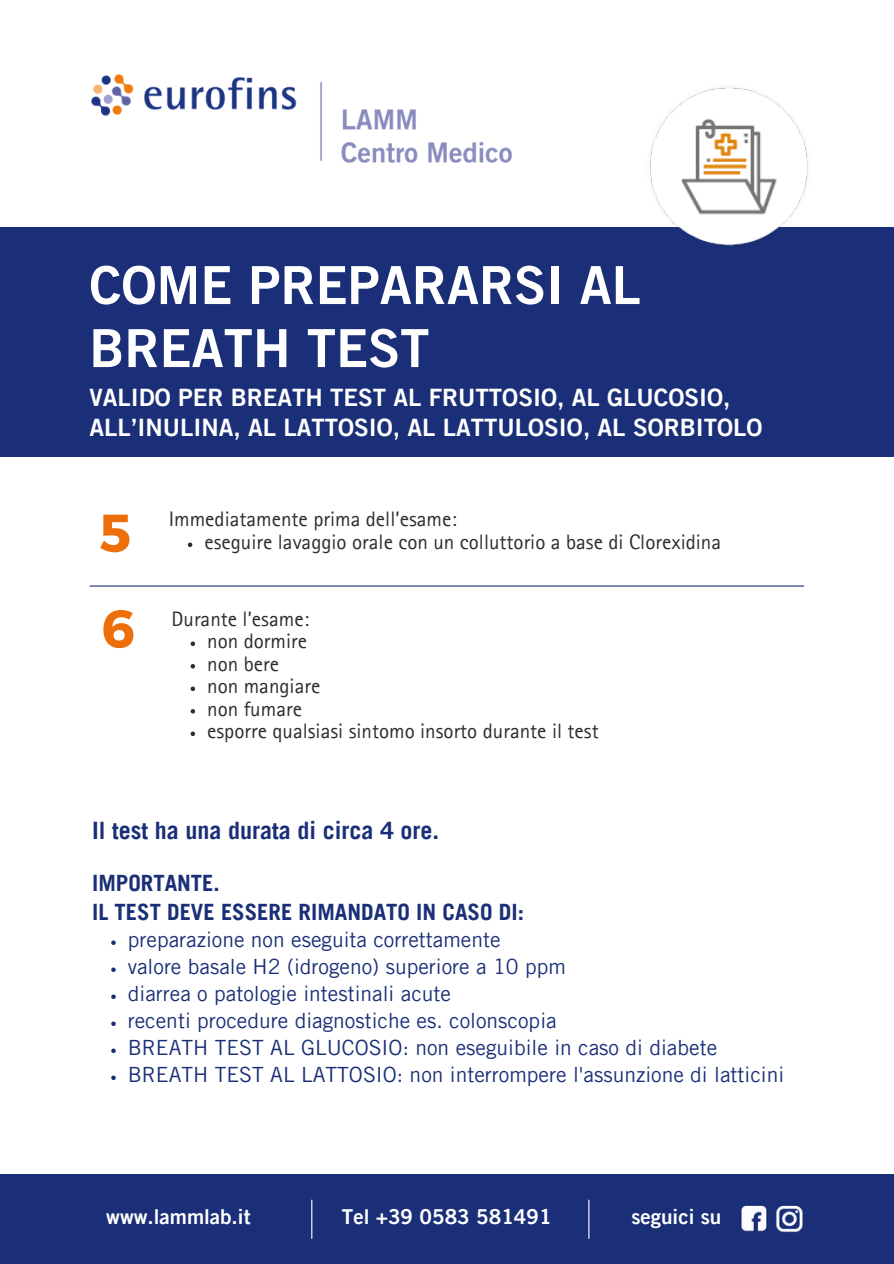
<style>
.page{position:relative;width:894px;height:1264px;background:#fff}
.page>*{position:absolute;margin:0;border:0;box-sizing:border-box;transform-origin:0 0}
.t1{font:700 53.25px "Montserrat";color:#ed6f0b}
.t2{font:52.5px/63px "Trade Gothic LT Pro Bd 2";color:#fff}
.t3{font:24px/29.2px "Trade Gothic LT Pro Bd 2";color:#fff}
.t4{font:700 24px "Trade Gothic LT Pro";color:#1a2f77}
.t5{font:700 22.5px/29.2px "Trade Gothic LT Pro";color:#1a2f77}
.t6{font:21px "Trade Gothic LT Pro";color:#1a2f77}
.t7{font:21px "Rotis Sans Serif Pro";color:#2e2e2e}
.t8{font:20.55px "Trade Gothic LT Pro Bd 2";color:#fff}
</style>
<div class="page">
<div style="left:0;top:227px;width:893px;height:229px;background:#1a2f77"></div>
<hr style="left:90px;top:585px;width:713px;height:1px;background:#1a2f77">
<img style="left:650px;top:87px;width:158px;height:159px">
<div style="left:0;top:1174px;width:893px;height:89px;background:#1a2f77"></div>
<hr style="left:311px;top:1200px;width:1px;height:38px;background:#fff">
<hr style="left:588px;top:1200px;width:1px;height:38px;background:#fff">
<img style="left:91px;top:74px;width:421px;height:89px">
<svg style="left:188px;top:542px;width:4px;height:5px"></svg>
<svg style="left:190px;top:641px;width:5px;height:5px"></svg>
<svg style="left:190px;top:664px;width:5px;height:4px"></svg>
<svg style="left:190px;top:686px;width:5px;height:5px"></svg>
<svg style="left:190px;top:709px;width:5px;height:4px"></svg>
<svg style="left:190px;top:731px;width:5px;height:5px"></svg>
<svg style="left:111px;top:940px;width:5px;height:5px"></svg>
<svg style="left:111px;top:967px;width:5px;height:5px"></svg>
<svg style="left:111px;top:994px;width:5px;height:5px"></svg>
<svg style="left:111px;top:1021px;width:5px;height:5px"></svg>
<svg style="left:111px;top:1048px;width:5px;height:5px"></svg>
<svg style="left:111px;top:1075px;width:5px;height:5px"></svg>
<img style="left:740px;top:1205px;width:63px;height:27px">
<h1 class="t2" style="left:89px;top:261px;width:553px">COME PREPARARSI AL<br>BREATH TEST</h1>
<h1 class="t3" style="left:89px;top:386px;width:674px">VALIDO PER BREATH TEST AL FRUTTOSIO, AL GLUCOSIO,<br>ALL’INULINA, AL LATTOSIO, AL LATTULOSIO, AL SORBITOLO</h1>
<p class="t1" style="left:99px;top:498px;width:33px">5</p>
<p class="t1" style="left:101px;top:594px;width:35px">6</p>
<p class="t7" style="left:169px;top:511px;width:289px">Immediatamente prima dell’esame:</p>
<p class="t7" style="left:204px;top:534px;width:518px">eseguire lavaggio orale con un colluttorio a base di Clorexidina</p>
<p class="t7" style="left:171px;top:611px;width:139px">Durante l’esame:</p>
<p class="t7" style="left:207px;top:633px;width:101px">non dormire</p>
<p class="t7" style="left:207px;top:656px;width:73px">non bere</p>
<p class="t7" style="left:207px;top:678px;width:115px">non mangiare</p>
<p class="t7" style="left:207px;top:701px;width:96px">non fumare</p>
<p class="t7" style="left:207px;top:723px;width:393px">esporre qualsiasi sintomo insorto durante il test</p>
<h3 class="t4" style="left:92px;top:821px;width:348px">Il test ha una durata di circa 4 ore.</h3>
<p class="t5" style="left:92px;top:871px;width:433px">IMPORTANTE.<br>IL TEST DEVE ESSERE RIMANDATO IN CASO DI:</p>
<p class="t6" style="left:128px;top:932px;width:374px">preparazione non eseguita correttamente</p>
<p class="t6" style="left:128px;top:959px;width:439px">valore basale H2 (idrogeno) superiore a 10 ppm</p>
<p class="t6" style="left:128px;top:986px;width:324px">diarrea o patologie intestinali acute</p>
<p class="t6" style="left:128px;top:1013px;width:430px">recenti procedure diagnostiche es. colonscopia</p>
<h3 class="t6" style="left:128px;top:1040px;width:590px">BREATH TEST AL GLUCOSIO: non eseguibile in caso di diabete</h3>
<h3 class="t6" style="left:128px;top:1067px;width:657px">BREATH TEST AL LATTOSIO: non interrompere l'assunzione di latticini</h3>
<h2 class="t8" style="left:106px;top:1208px;width:146px">www.lammlab.it</h2>
<h1 class="t8" style="left:342px;top:1208px;width:211px">Tel +39 0583 581491</h1>
<p class="t8" style="left:631px;top:1208px;width:91px">seguici su</p>
</div>
